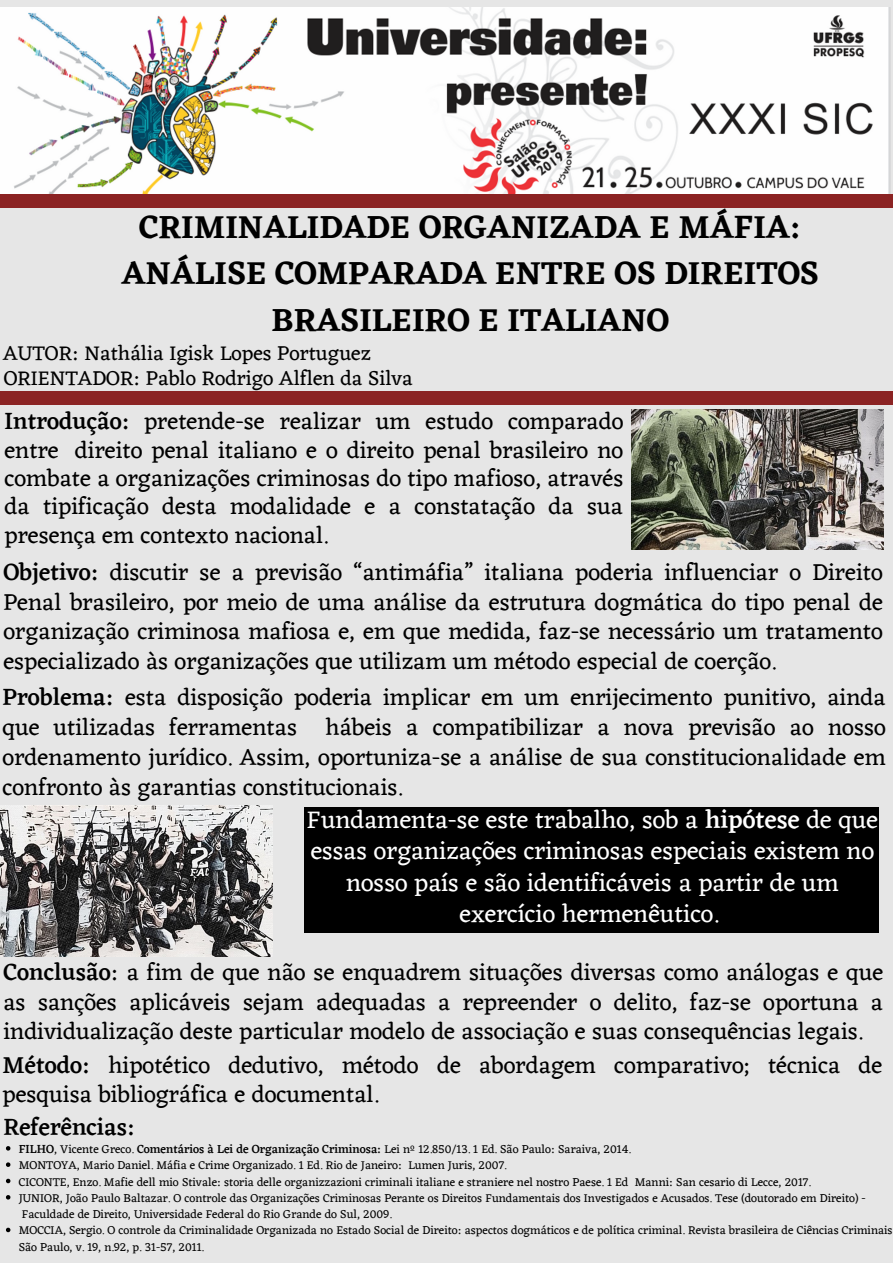
<style>
.page{position:relative;width:893px;height:1263px;background:#e6e6e6}
.page>*{position:absolute;margin:0;border:0;box-sizing:border-box;transform-origin:0 0}
.t1{font:600 33px/46.1px "Eczar";color:#000;text-align:center}
.t2{font:25.5px/31.5px "Eczar";color:#fff;text-align:center}
.t3{font:24px/28.4px "Eczar";color:#000;text-align:justify}
.t4{font:500 24px "Eczar";color:#000}
.t5{font:21px/25.2px "Eczar";color:#000}
.t6{font:12px/16.4px "Eczar";color:#000}
.s1{font-weight:500}
</style>
<div class="page">
<img style="left:0;top:7px;width:891px;height:187px">
<img style="left:0;top:806px;width:272px;height:151px">
<img style="left:631px;top:409px;width:252px;height:140px">
<div style="left:305px;top:807px;width:574px;height:126px;background:#000"></div>
<div style="left:0;top:194px;width:893px;height:14px;background:#8b2323"></div>
<div style="left:0;top:391px;width:893px;height:14px;background:#8b2323"></div>
<svg style="left:6px;top:1146px;width:4px;height:4px"></svg>
<svg style="left:6px;top:1162px;width:4px;height:5px"></svg>
<svg style="left:6px;top:1179px;width:4px;height:4px"></svg>
<svg style="left:6px;top:1195px;width:4px;height:4px"></svg>
<svg style="left:6px;top:1228px;width:4px;height:4px"></svg>
<h1 class="t1" style="left:122px;top:204px;width:699px">CRIMINALIDADE ORGANIZADA E MÁFIA:<br>ANÁLISE COMPARADA ENTRE OS DIREITOS<br>BRASILEIRO E ITALIANO</h1>
<p class="t5" style="left:3px;top:340px;width:411px">AUTOR: Nathália Igisk Lopes Portuguez<br>ORIENTADOR: Pablo Rodrigo Alflen da Silva</p>
<p class="t3" style="left:5px;top:407px;width:620px"><span class="s1">Introdução:</span> pretende-se realizar um estudo comparado entre direito penal italiano e o direito penal brasileiro no combate a organizações criminosas do tipo mafioso, através da tipificação desta modalidade e a constatação da sua presença em contexto nacional.</p>
<p class="t3" style="left:3px;top:556px;width:881px;line-height:29.8px"><span class="s1">Objetivo:</span> discutir se a previsão “antimáfia” italiana poderia influenciar o Direito Penal brasileiro, por meio de uma análise da estrutura dogmática do tipo penal de organização criminosa mafiosa e, em que medida, faz-se necessário um tratamento especializado às organizações que utilizam um método especial de coerção.</p>
<p class="t3" style="left:3px;top:682px;width:885px;line-height:29.8px"><span class="s1">Problema:</span> esta disposição poderia implicar em um enrijecimento punitivo, ainda que utilizadas ferramentas hábeis a compatibilizar a nova previsão ao nosso ordenamento jurídico. Assim, oportuniza-se a análise de sua constitucionalidade em confronto às garantias constitucionais.</p>
<p class="t2" style="left:307px;top:803px;width:572px">Fundamenta-se este trabalho, sob a <span class="s1">hipótese</span> de que essas organizações criminosas especiais existem no nosso país e são identificáveis a partir de um exercício hermenêutico.</p>
<p class="t3" style="left:3px;top:957px;width:881px;line-height:29.4px"><span class="s1">Conclusão</span>: a fim de que não se enquadrem situações diversas como análogas e que as sanções aplicáveis sejam adequadas a repreender o delito, faz-se oportuna a individualização deste particular modelo de associação e suas consequências legais.</p>
<p class="t3" style="left:3px;top:1049px;width:881px;line-height:29.5px"><span class="s1">Método:</span> hipotético dedutivo, método de abordagem comparativo; técnica de pesquisa bibliográfica e documental.</p>
<p class="t4" style="left:3px;top:1112px;width:134px">Referências:</p>
<p class="t6" style="left:19px;top:1140px;width:875px"><span class="s1">FILHO</span>, Vicente Greco. <span class="s1">Comentários à Lei de Organização Criminosa:</span> Lei nº 12.850/13. 1 Ed. São Paulo: Saraiva, 2014.<br>MONTOYA, Mario Daniel. Máfia e Crime Organizado. 1 Ed. Rio de Janeiro: Lumen Juris, 2007.<br>CICONTE, Enzo. Mafie dell mio Stivale: storia delle organizzazioni criminali italiane e straniere nel nostro Paese. 1 Ed Manni: San cesario di Lecce, 2017.<br>JUNIOR, João Paulo Baltazar. O controle das Organizações Criminosas Perante os Direitos Fundamentais dos Investigados e Acusados. Tese (doutorado em Direito) - Faculdade de Direito, Universidade Federal do Rio Grande do Sul, 2009.<br>MOCCIA, Sergio. O controle da Criminalidade Organizada no Estado Social de Direito: aspectos dogmáticos e de política criminal. Revista brasileira de Ciências Criminais São Paulo, v. 19, n.92, p. 31-57, 2011.</p>
</div>
